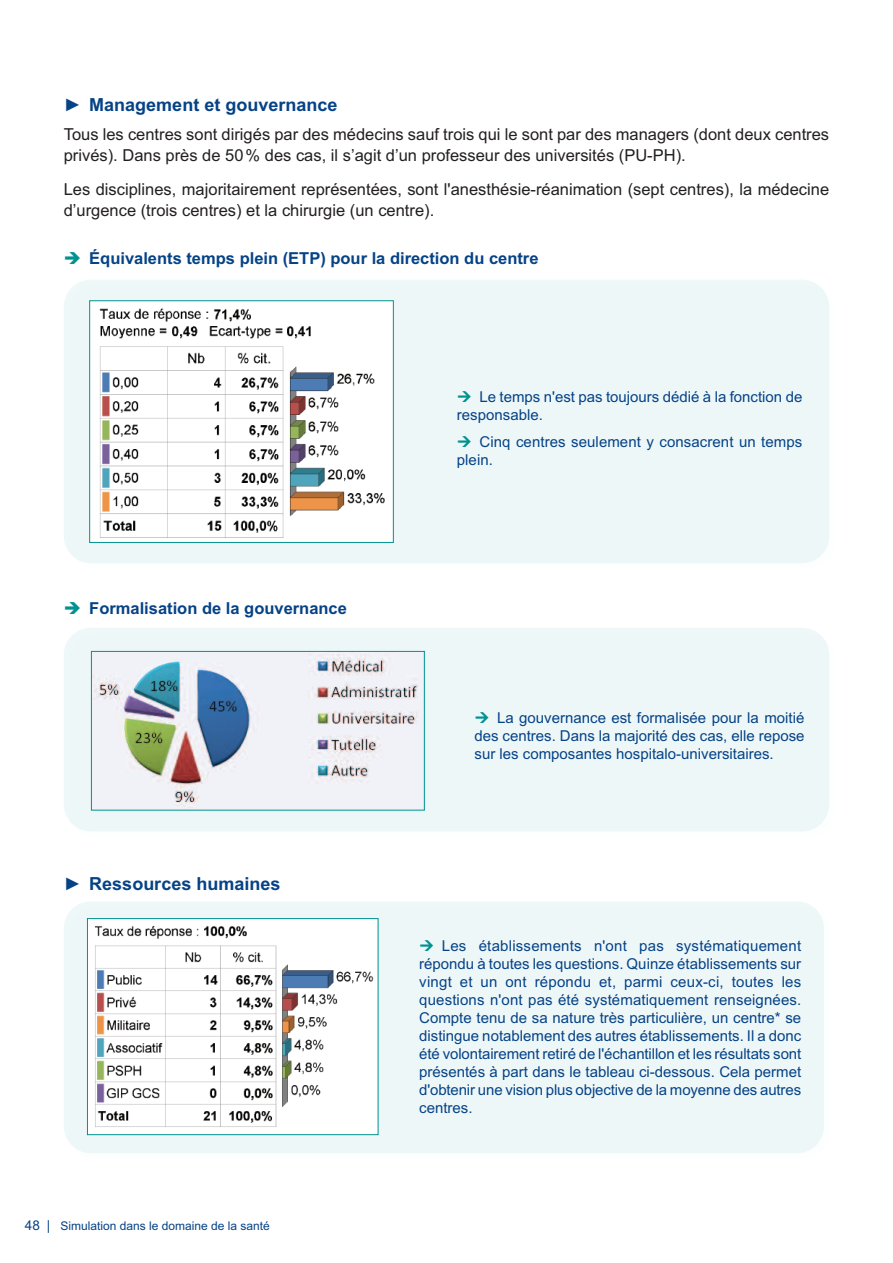
<style>
.page{position:relative;width:893px;height:1263px;background:#fff}
.page>*{position:absolute;margin:0;border:0;box-sizing:border-box;transform-origin:0 0}
.t1{font:700 18px "Arial";color:#054286}
.t2{font:16.5px/21px "Arial";color:#231f20}
.t3{font:700 16.5px "Arial";color:#054286}
.t4{font:15px/18px "Arial";color:#054286}
.t5{font:12px "Arial";color:#054286}
.s1{font-weight:400}
.s2{font-size:13.5px}
</style>
<div class="page">
<img style="left:99px;top:308px;width:286px;height:230px">
<div style="left:89px;top:300px;width:305px;height:243px;border:1px solid #009290"></div>
<div style="left:64px;top:628px;width:765px;height:203px;background:#eef7f8"></div>
<img style="left:93px;top:653px;width:330px;height:155px">
<div style="left:91px;top:651px;width:334px;height:159px;border:1px solid #009290"></div>
<div style="left:64px;top:902px;width:760px;height:251px;background:#eef7f8"></div>
<img style="left:89px;top:920px;width:287px;height:213px">
<div style="left:87px;top:918px;width:291px;height:217px;border:1px solid #009290"></div>
<svg style="left:458px;top:391px;width:13px;height:11px"></svg>
<svg style="left:458px;top:436px;width:13px;height:11px"></svg>
<svg style="left:476px;top:712px;width:13px;height:10px"></svg>
<svg style="left:421px;top:940px;width:12px;height:11px"></svg>
<p class="t1" style="left:64px;top:94px;width:275px"><span class="s1">►</span> Management et gouvernance</p>
<p class="t2" style="left:64px;top:124px;width:767px">Tous les centres sont dirigés par des médecins sauf trois qui le sont par des managers (dont deux centres privés). Dans près de 50% des cas, il s’agit d’un professeur des universités (PU-PH).</p>
<p class="t2" style="left:64px;top:179px;width:767px">Les disciplines, majoritairement représentées, sont l'anesthésie-réanimation (sept centres), la médecine d’urgence (trois centres) et la chirurgie (un centre).</p>
<p class="t3" style="left:89px;top:249px;width:451px">Équivalents temps plein (ETP) pour la direction du centre</p>
<p class="t3" style="left:89px;top:599px;width:259px">Formalisation de la gouvernance</p>
<p class="t1" style="left:64px;top:873px;width:218px"><span class="s1">►</span> Ressources humaines</p>
<p class="t5" style="left:25px;top:1219px;width:247px"><span class="s2">48 |</span> Simulation dans le domaine de la santé</p>
<p class="t4" style="left:457px;top:388px;width:347px;text-indent:23px">Le temps n'est pas toujours dédié à la fonction de responsable.</p>
<p class="t4" style="left:457px;top:432px;width:347px;text-indent:23px">Cinq centres seulement y consacrent un temps plein.</p>
<p class="t4" style="left:474px;top:708px;width:331px;text-align:justify;text-indent:23px">La gouvernance est formalisée pour la moitié des centres. Dans la majorité des cas, elle repose sur les composantes hospitalo-universitaires.</p>
<p class="t4" style="left:419px;top:937px;width:383px;text-align:justify;text-indent:22px">Les établissements n'ont pas systématiquement répondu à toutes les questions. Quinze établissements sur vingt et un ont répondu et, parmi ceux-ci, toutes les questions n'ont pas été systématiquement renseignées.<br>Compte tenu de sa nature très particulière, un centre* se distingue notablement des autres établissements. Il a donc été volontairement retiré de l'échantillon et les résultats sont présentés à part dans le tableau ci-dessous. Cela permet d'obtenir une vision plus objective de la moyenne des autres centres.</p>
</div>
